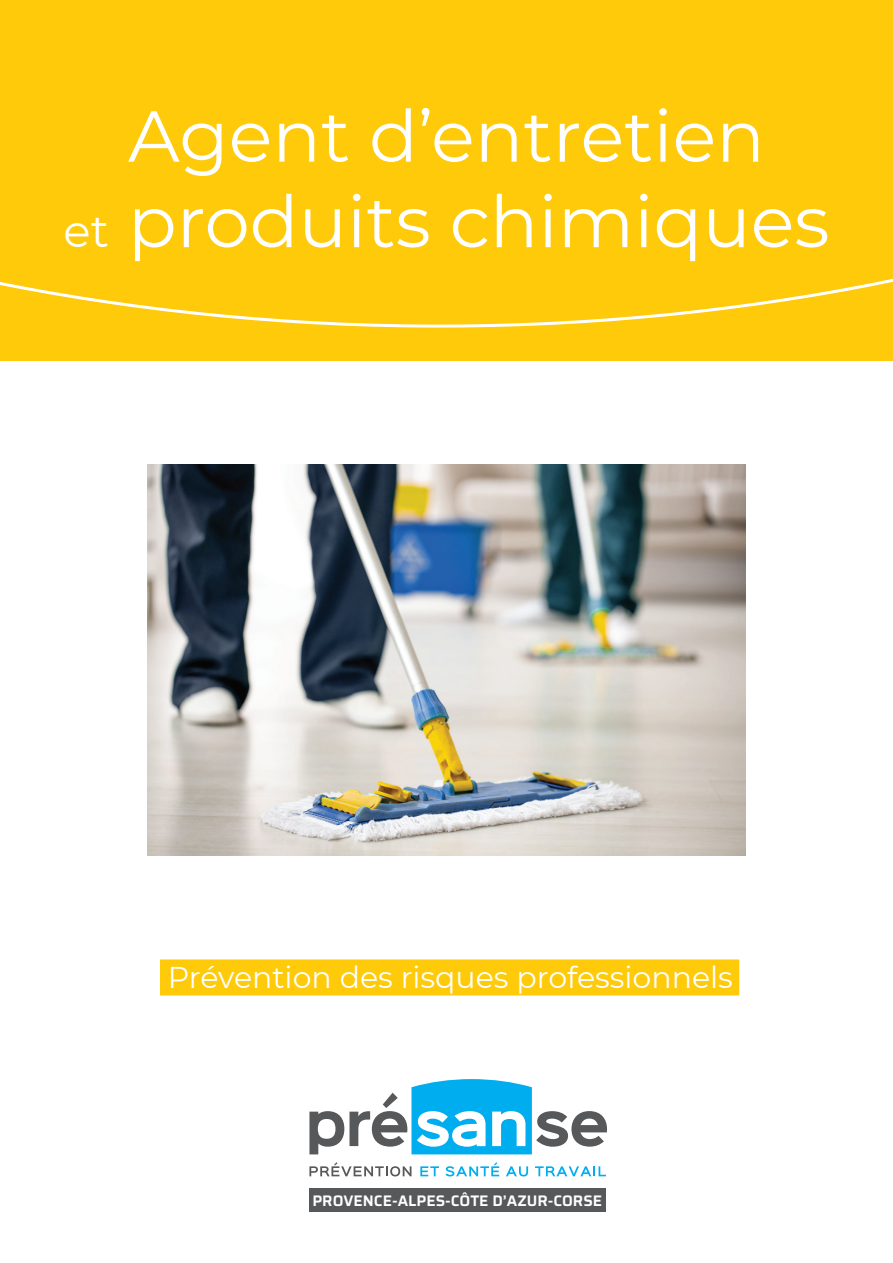
<style>
.page{position:relative;width:893px;height:1263px;background:#fff}
.page>*{position:absolute;margin:0;border:0;box-sizing:border-box;transform-origin:0 0}
.t1{font:72px/85.5px "Montserrat";color:#fff;text-align:center}
.t2{font:30px "Montserrat";color:#fff}
.t3{font:600 15.3px "Saira";color:#fff}
.s1{font-size:45px}
</style>
<div class="page">
<div style="left:0;top:0;width:893px;height:360px;background:#feca0a"></div>
<svg style="left:309px;top:1162px;width:102px;height:14px"></svg>
<svg style="left:420px;top:1166px;width:19px;height:10px"></svg>
<svg style="left:445px;top:1162px;width:54px;height:14px"></svg>
<svg style="left:506px;top:1166px;width:22px;height:10px"></svg>
<svg style="left:535px;top:1166px;width:71px;height:10px"></svg>
<svg style="left:309px;top:1079px;width:298px;height:75px"></svg>
<div style="left:309px;top:1188px;width:297px;height:24px;background:#57585a"></div>
<div style="left:160px;top:959px;width:579px;height:36px;background:#feca0a"></div>
<svg style="left:0;top:278px;width:893px;height:50px"></svg>
<img style="left:147px;top:464px;width:599px;height:391px">
<p class="t1" style="left:63px;top:91px;width:767px">Agent d’entretien<br><span class="s1">et</span> produits chimiques</p>
<p class="t2" style="left:168px;top:957px;width:567px">Prévention des risques professionnels</p>
<p class="t3" style="left:312px;top:1189px;width:291px">PROVENCE-ALPES-CÔTE D’AZUR-CORSE</p>
</div>
